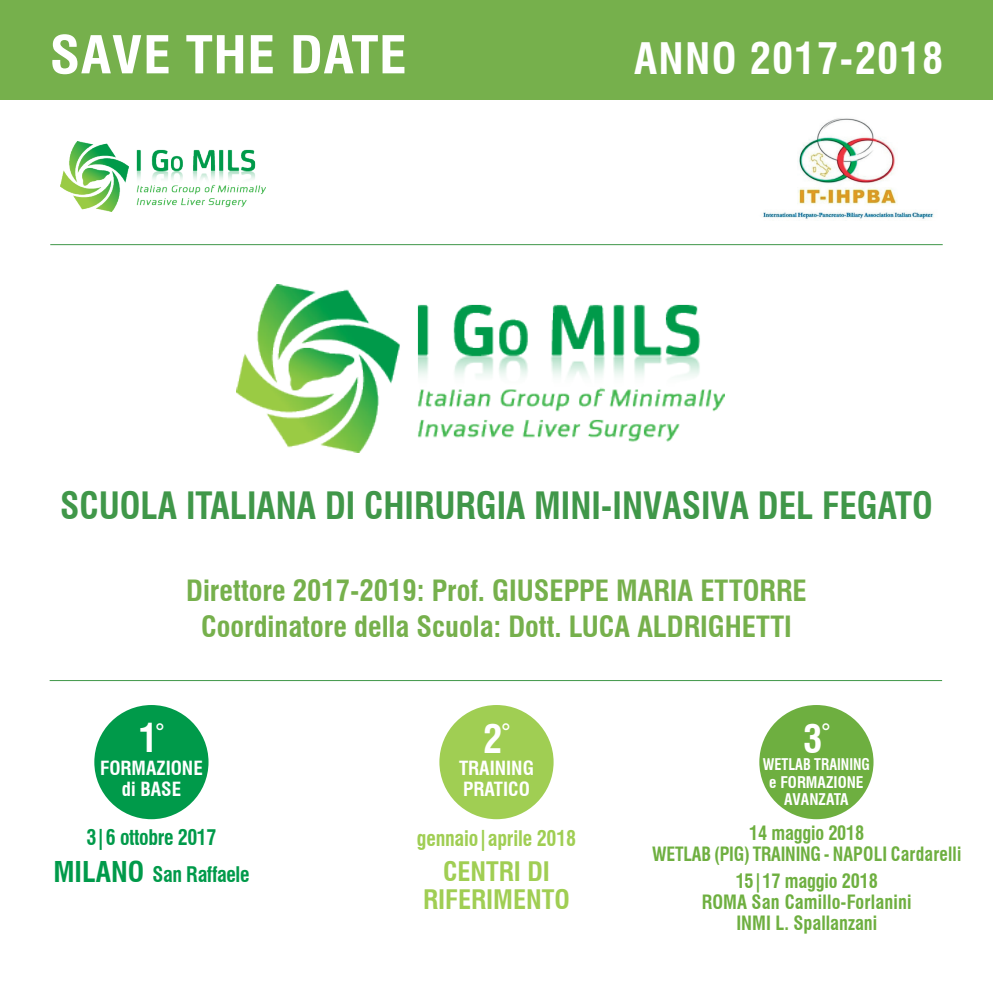
<style>
.page{position:relative;width:993px;height:993px;background:#fff}
.page>*{position:absolute;margin:0;border:0;box-sizing:border-box;transform-origin:0 0}
.t1{font:700 condensed 50.75px "Swiss 721 BT";color:#fff;scale:1.1 1}
.t2{font:700 condensed 42.35px "Swiss 721 BT";letter-spacing:.03em;color:#fff}
.t3{font:700 condensed 38.15px "Swiss 721 BT";color:#fff}
.t4{font:700 condensed 36.75px "Swiss 721 BT";color:#409749;scale:.96 1}
.t5{font:700 condensed 28.53px/36.4px "Swiss 721 BT";color:#76b04c;text-align:center}
.t6{font:700 condensed 26.25px/28px "Swiss 721 BT";color:#a0ce53;text-align:center}
.t7{font:700 condensed 21px/36.8px "Swiss 721 BT";letter-spacing:-.02em;color:#009a4a;text-align:center;scale:.95 1}
.t8{font:700 condensed 21px "Swiss 721 BT";letter-spacing:-.01em;color:#a0ce53;scale:.95 1}
.t9{font:700 condensed 19.25px/21px "Swiss 721 BT";letter-spacing:-.01em;color:#6eaf40;text-align:center;scale:.95 1}
.t10{font:700 condensed 19.07px/21.2px "Swiss 721 BT";color:#fff;text-align:center}
.t11{font:700 condensed 15.75px "Swiss 721 BT";color:#fff}
.t12{font:700 condensed 15.75px "Swiss 721 BT";color:#fff;scale:.9 1}
.s1{font-size:28px}
</style>
<div class="page">
<div style="left:0;top:0;width:992px;height:99px;background:#76b04c"></div>
<img style="left:236px;top:285px;width:488px;height:167px">
<hr style="left:50px;top:244px;width:892px;height:1px;background:#409749">
<img style="left:61px;top:141px;width:205px;height:71px">
<img style="left:763px;top:118px;width:171px;height:101px">
<hr style="left:50px;top:680px;width:891px;height:1px;background:#409749">
<div style="left:94px;top:704px;width:114px;height:115px;background:#009a4a;border-radius:50%"></div>
<div style="left:439px;top:704px;width:114px;height:115px;background:#a0ce53;border-radius:50%"></div>
<div style="left:759px;top:704px;width:114px;height:115px;background:#6eaf40;border-radius:50%"></div>
<h1 class="t1" style="left:50px;top:24px;width:56px">SAVE</h1>
<h1 class="t1" style="left:186px;top:24px;width:28px">THE</h1>
<h1 class="t1" style="left:290px;top:24px;width:27px">DATE</h1>
<h2 class="t2" style="left:634px;top:33px;width:310px">ANNO 2017-2018</h2>
<h3 class="t4" style="left:60px;top:484px;width:910px">SCUOLA ITALIANA DI CHIRURGIA MINI-INVASIVA DEL FEGATO</h3>
<h3 class="t5" style="left:186px;top:572px;width:621px">DIRETTORE 2017-2019: PROF. GI USEPPE MARIA ETTORRE<br>COORDINATORE DELLA SCUOLA: DOTT. LUCA ALDRIGHETTI</h3>
<h3 class="t3" style="left:139px;top:715px;width:26px">1<sup>°</sup></h3>
<p class="t10" style="left:100px;top:756px;width:104px">FORMAZIONE<br>DI BASE</p>
<p class="t7" style="left:53px;top:819px;width:208px">3|6 OTTOBRE 2017<br><span class="s1">MILANO</span> SAN RAFFAELE</p>
<h3 class="t3" style="left:483px;top:715px;width:28px">2<sup>°</sup></h3>
<p class="t10" style="left:459px;top:757px;width:76px;text-align:left">TRAINING<br>PRATICO</p>
<p class="t8" style="left:417px;top:825px;width:169px">GENNAIO|APRILE 2018</p>
<h3 class="t6" style="left:423px;top:856px;width:148px">CENTRI DI<br>RIFERIM ENTO</h3>
<h3 class="t3" style="left:802px;top:715px;width:28px">3<sup>°</sup></h3>
<p class="t12" style="left:762px;top:754px;width:22px">WETLAB</p>
<p class="t12" style="left:814px;top:754px;width:63px">TRAINING</p>
<p class="t11" style="left:769px;top:772px;width:96px">E FORMAZIONE</p>
<p class="t11" style="left:783px;top:789px;width:10px">AVANZATA</p>
<p class="t9" style="left:652px;top:822px;width:327px">14 MAGGIO 2018<br>WETLAB (PIG) TRAINING - NAPOLI CARDARELLI</p>
<p class="t9" style="left:701px;top:869px;width:222px">15|17 MAGGIO 2018<br>ROMA SAN CAMILLO-FORLANINI<br>INMI L. SPALLANZANI</p>
</div>
